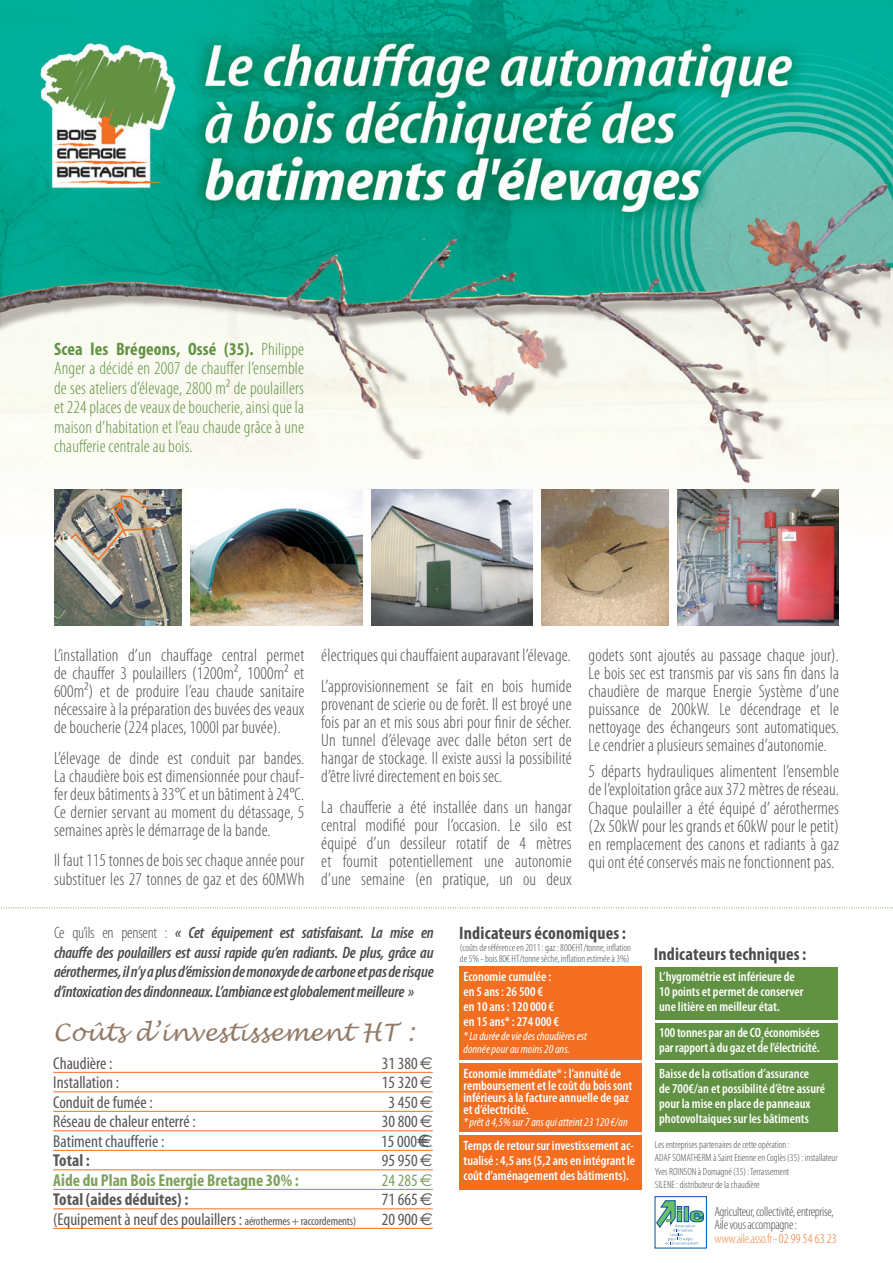
<style>
.page{position:relative;width:893px;height:1263px;background:#fff}
.page>*{position:absolute;margin:0;border:0;box-sizing:border-box;transform-origin:0 0}
.t1{font:italic 24px "Lucida Handwriting";color:#927b68}
.t2{font:300 condensed 18px/18px "Myriad Pro";letter-spacing:.01em;color:#4b4c4d;text-align:justify}
.t3{font:300 condensed 18px/19.5px "Myriad Pro";letter-spacing:.01em;color:#619143;text-align:justify}
.t4{font:700 condensed 18px "Myriad Pro";letter-spacing:.01em;color:#4b4c4d}
.t5{font:condensed 17.25px "Myriad";color:#57585a}
.t6{font:700 condensed 17.25px "Myriad";color:#7fa05e}
.t7{font:700 condensed 17.25px "Myriad";color:#57585a}
.t8{font:condensed 17.25px "Myriad";color:#7fa05e}
.t9{font:italic 600 condensed 16.5px/19.5px "Myriad Pro";letter-spacing:-.015em;color:#4b4c4d;text-align:justify}
.t10{font:600 condensed 13.5px/15px "Myriad Pro";color:#fff}
.t11{font:300 condensed 13.5px/13.5px "Myriad Pro";letter-spacing:-.02em;color:#4b4c4d}
.t12{font:italic condensed 12px/13.5px "Myriad Pro";color:#fff}
.t13{font:300 condensed 10.5px/13.5px "Myriad Pro";color:#4b4c4d}
.s1{font-weight:700}
.s2{font-weight:300;font-style:normal}
.s3{font-family:"Euro Sans";font-stretch:normal}
.s4{font-size:12px}
.s5{color:#f68945}
.s6{color:#f36e21}
</style>
<div class="page">
<img style="left:0;top:0;width:893px;height:487px">
<img style="left:54px;top:489px;width:128px;height:136px">
<img style="left:371px;top:489px;width:162px;height:136px">
<img style="left:677px;top:489px;width:162px;height:136px">
<img style="left:190px;top:489px;width:173px;height:136px">
<hr style="left:53px;top:1072px;width:380px;height:1px;background:#f36e21">
<hr style="left:53px;top:1091px;width:380px;height:1px;background:#f36e21">
<hr style="left:53px;top:1111px;width:380px;height:1px;background:#f36e21">
<hr style="left:53px;top:1130px;width:380px;height:1px;background:#f36e21">
<hr style="left:53px;top:1150px;width:380px;height:1px;background:#f36e21">
<hr style="left:53px;top:1169px;width:380px;height:1px;background:#f36e21">
<hr style="left:53px;top:1189px;width:380px;height:1px;background:#f36e21">
<hr style="left:53px;top:1208px;width:380px;height:1px;background:#f36e21">
<hr style="left:53px;top:1228px;width:380px;height:1px;background:#f36e21">
<div style="left:459px;top:967px;width:183px;height:93px;background:#f36e21"></div>
<div style="left:655px;top:967px;width:183px;height:52px;background:#619143"></div>
<div style="left:459px;top:1064px;width:183px;height:68px;background:#f36e21"></div>
<div style="left:459px;top:1135px;width:183px;height:54px;background:#f36e21"></div>
<div style="left:655px;top:1023px;width:183px;height:37px;background:#619143"></div>
<div style="left:655px;top:1063px;width:183px;height:69px;background:#619143"></div>
<img style="left:541px;top:489px;width:128px;height:136px">
<svg style="left:656px;top:1200px;width:48px;height:44px"></svg>
<svg style="left:1px;top:907px;width:892px;height:1px"></svg>
<img style="left:69px;top:495px;width:89px;height:67px">
<p class="t3" style="left:54px;top:339px;width:252px"><span class="s1">Scea les Brégeons, Ossé (35).</span> Philippe Anger a décidé en 2007 de chauffer l’ensemble de ses ateliers d’élevage, 2800 m² de poulaillers et 224 places de veaux de boucherie, ainsi que la maison d’habitation et l’eau chaude grâce à une chaufferie centrale au bois.</p>
<p class="t2" style="left:54px;top:646px;width:252px">L’installation d’un chauffage central permet de chauffer 3 poulaillers (1200m², 1000m² et 600m²) et de produire l’eau chaude sanitaire nécessaire à la préparation des buvées des veaux de boucherie (224 places, 1000l par buvée).</p>
<p class="t2" style="left:54px;top:749px;width:252px">L’élevage de dinde est conduit par bandes.<br>La chaudière bois est dimensionnée pour chauf&shy;fer deux bâtiments à 33°C et un bâtiment à 24°C.<br>Ce dernier servant au moment du détassage, 5 semaines après le démarrage de la bande.</p>
<p class="t2" style="left:54px;top:851px;width:252px">Il faut 115 tonnes de bois sec chaque année pour substituer les 27 tonnes de gaz et des 60MWh</p>
<p class="t2" style="left:321px;top:639px;width:252px;line-height:30.8px">électriques qui chauffaient auparavant l’élevage.<br>L’approvisionnement se fait en bois humide</p>
<p class="t2" style="left:321px;top:695px;width:252px">provenant de scierie ou de forêt. Il est broyé une fois par an et mis sous abri pour finir de sécher.<br>Un tunnel d’élevage avec dalle béton sert de hangar de stockage. Il existe aussi la possibilité d’être livré directement en bois sec.</p>
<p class="t2" style="left:321px;top:797px;width:252px">La chaufferie a été installée dans un hangar central modifié pour l’occasion. Le silo est équipé d’un dessileur rotatif de 4 mètres et fournit potentiellement une autonomie d’une semaine (en pratique, un ou deux</p>
<p class="t2" style="left:589px;top:646px;width:252px">godets sont ajoutés au passage chaque jour).<br>Le bois sec est transmis par vis sans fin dans la chaudière de marque Energie Système d’une puissance de 200kW. Le décendrage et le nettoyage des échangeurs sont automatiques.<br>Le cendrier a plusieurs semaines d’autonomie.</p>
<p class="t2" style="left:589px;top:762px;width:252px">5 départs hydrauliques alimentent l’ensemble de l’exploitation grâce aux 372 mètres de réseau.<br>Chaque poulailler a été équipé d’ aérothermes (2x 50kW pour les grands et 60kW pour le petit) en remplacement des canons et radiants à gaz qui ont été conservés mais ne fonctionnent pas.</p>
<p class="t9" style="left:54px;top:923px;width:381px"><span class="s2">Ce qu’ils en pensent :</span> « Cet équipement est satisfaisant. La mise en chauffe des poulaillers est aussi rapide qu’en radiants. De plus, grâce au aérothermes, il n’y a plus d’émission de monoxyde de carbone et pas de risque d’intoxication des dindonneaux. L’ambiance est globalement meilleure »</p>
<p class="t4" style="left:459px;top:922px;width:168px">Indicateurs économiques:</p>
<p class="t13" style="left:460px;top:942px;width:173px;line-height:10.5px">(coûts de référence en 2011 : gaz : 800€HT/tonne, inflation de 5% - bois 80€ HT/tonne sèche, inflation estimée à 3%)</p>
<p class="t10" style="left:463px;top:969px;width:97px">Economie cumulée : en 5 ans : 26 500 €<br>en 10 ans : 120 000 € en 15 ans* : 274 000 €</p>
<p class="t12" style="left:463px;top:1029px;width:125px">* La durée de vie des chaudières est donnée pour au moins 20 ans.</p>
<h1 class="t1" style="left:53px;top:1018px;width:362px">Coûts d’investissement HT :</h1>
<p class="t5" style="left:53px;top:1054px;width:61px">Chaudière :</p>
<p class="t5" style="left:382px;top:1054px;width:53px">31 380<span class="s3">€</span></p>
<p class="t5" style="left:53px;top:1074px;width:67px">Installation :</p>
<p class="t5" style="left:382px;top:1074px;width:53px">15 320<span class="s3">€</span></p>
<p class="t5" style="left:53px;top:1093px;width:101px">Conduit de fumée :</p>
<p class="t5" style="left:388px;top:1093px;width:46px">3 450<span class="s3">€</span></p>
<p class="t5" style="left:53px;top:1113px;width:144px">Réseau de chaleur enterré :</p>
<p class="t5" style="left:382px;top:1113px;width:53px">30 800<span class="s3">€</span></p>
<p class="t5" style="left:53px;top:1132px;width:113px">Batiment chaufferie :</p>
<p class="t5" style="left:381px;top:1132px;width:53px">15 000 <span class="s3">€</span></p>
<p class="t7" style="left:53px;top:1152px;width:38px">Total :</p>
<p class="t5" style="left:382px;top:1152px;width:53px">95 950<span class="s3">€</span></p>
<p class="t6" style="left:53px;top:1171px;width:247px">Aide du Plan Bois Energie Bretagne 30% :</p>
<p class="t8" style="left:382px;top:1171px;width:53px">24 285<span class="s3">€</span></p>
<p class="t7" style="left:53px;top:1191px;width:137px">Total (aides déduites) :</p>
<p class="t5" style="left:382px;top:1191px;width:53px">71 665<span class="s3">€</span></p>
<p class="t5" style="left:53px;top:1210px;width:304px">(Equipement à neuf des poulaillers : <span class="s4">aérothermes + raccordements)</span></p>
<p class="t5" style="left:382px;top:1210px;width:53px">20 900<span class="s3">€</span></p>
<p class="t10" style="left:463px;top:1067px;width:170px;line-height:12px">Economie immédiate* : l’annuité de remboursement et le coût du bois sont inférieurs à la facture annuelle de gaz et d’électricité.</p>
<p class="t12" style="left:463px;top:1115px;width:166px">* prêt à 4,5% sur 7 ans qui atteint 23 120 €/an</p>
<p class="t10" style="left:463px;top:1138px;width:173px;text-align:justify">Temps de retour sur investissement ac&shy;tualisé : 4,5 ans (5,2 ans en intégrant le coût d’aménagement des bâtiments).</p>
<p class="t4" style="left:654px;top:942px;width:154px">Indicateurs techniques:</p>
<p class="t10" style="left:659px;top:969px;width:146px">L’hygrométrie est inférieure de<br>10 points et permet de conserver une litière en meilleur état.</p>
<p class="t10" style="left:659px;top:1025px;width:162px">100 tonnes par an de CO<sub>2</sub>économisées par rapport à du gaz et de l’électricité.</p>
<p class="t10" style="left:659px;top:1065px;width:167px">Baisse de la cotisation d’assurance<br>de 700€/an et possibilité d’être assuré pour la mise en place de panneaux photovoltaiques sur les bâtiments</p>
<p class="t13" style="left:655px;top:1137px;width:184px">Les entreprises partenaires de cette opération:<br>ADAF SOMATHERM à Saint Etienne en Coglès (35) : installateur Yves ROINSON à Domagné (35) : Terrassement<br>SILENE : distributeur de la chaudière</p>
<p class="t11" style="left:714px;top:1204px;width:124px">Agriculteur, collectivité, entreprise,<br>Aile vous accompagne : <span class="s5">www.aile.asso.fr -</span> <span class="s6">02 99 54 63 23</span></p>
</div>
